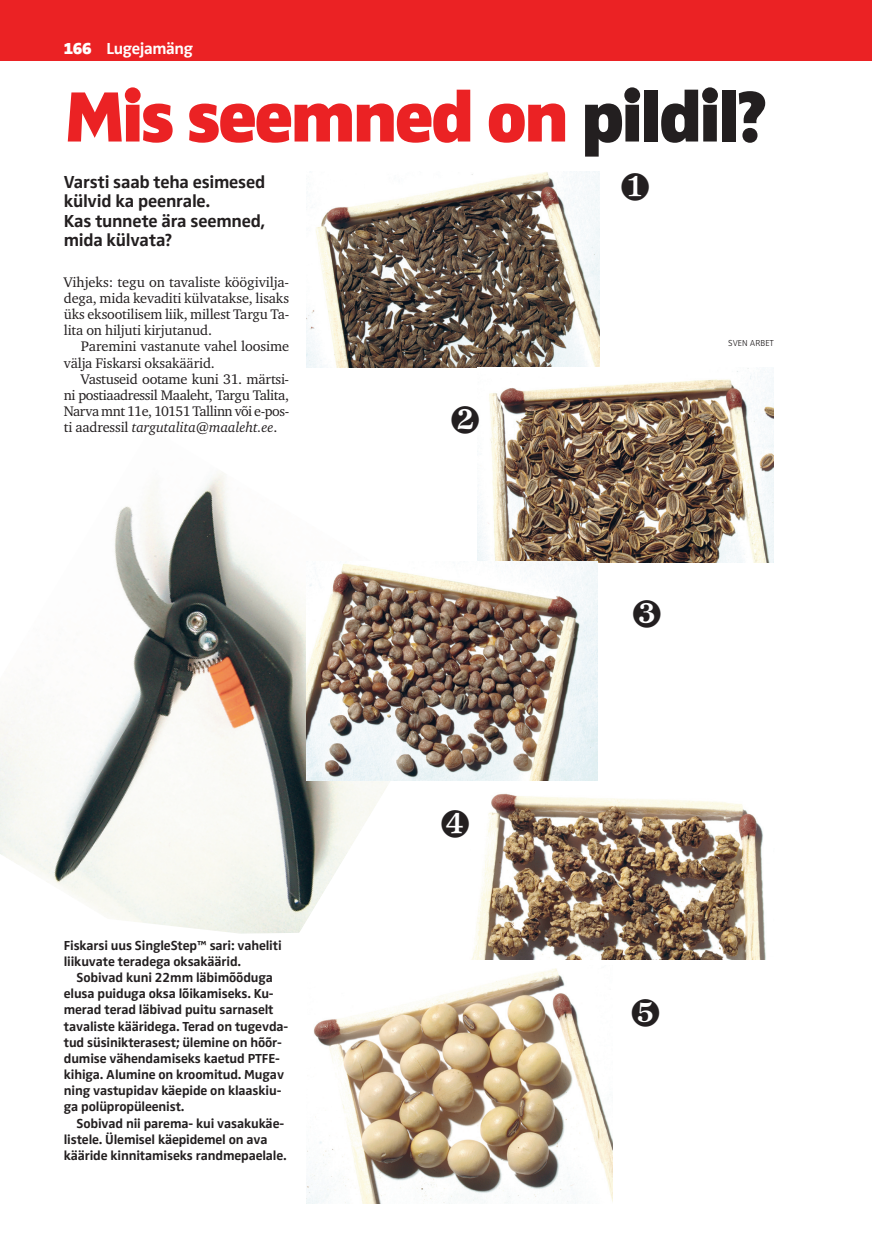
<style>
.page{position:relative;width:872px;height:1234px;background:#fff}
.page>*{position:absolute;margin:0;border:0;box-sizing:border-box;transform-origin:0 0}
.t1{font:900 73.5px "Zwo Pro";letter-spacing:-.045em;color:#eb2224}
.t2{font:36px "Zapf Dingbats IT Cby BT";color:#231f20}
.t3{font:700 18px/19.5px "Zwo Pro";letter-spacing:-.015em;color:#231f20}
.t4{font:700 16.5px "Zwo Pro";letter-spacing:-.025em;color:#fff}
.t5{font:14.25px/16.2px "Charter ITC";letter-spacing:-.01em;color:#231f20;text-align:justify}
.t6{font:700 13.5px/16.2px "Zwo Pro";letter-spacing:-.01em;color:#231f20}
.t7{font:300 9px "Zwo Pro";color:#231f20}
.s1{font-weight:900}
.s2{color:#231f20}
.s3{font-style:italic}
</style>
<div class="page">
<div style="left:0;top:0;width:872px;height:60px;background:#eb2224"></div>
<img style="left:306px;top:171px;width:293px;height:196px">
<img style="left:483px;top:368px;width:290px;height:194px">
<img style="left:472px;top:793px;width:294px;height:166px">
<img style="left:306px;top:968px;width:306px;height:235px">
<img style="left:0;top:451px;width:483px;height:482px">
<img style="left:306px;top:561px;width:291px;height:219px">
<svg style="left:442px;top:809px;width:27px;height:28px"></svg>
<p class="t4" style="left:64px;top:39px;width:131px"><span class="s1">166</span> Lugejamäng</p>
<h1 class="t1" style="left:64px;top:73px;width:706px">Mis seemned on <span class="s2">pildil?</span></h1>
<h3 class="t3" style="left:64px;top:172px;width:203px">Varsti saab teha esimesed külvid ka peenrale.<br>Kas tunnete ära seemned, mida külvata?</h3>
<p class="t5" style="left:64px;top:274px;width:227px">Vihjeks: tegu on tavaliste köögivilja&shy;dega, mida kevaditi külvatakse, lisaks üks eksootilisem liik, millest Targu Ta&shy;lita on hiljuti kirjutanud.</p>
<p class="t5" style="left:64px;top:338px;width:227px;text-indent:17px">Paremini vastanute vahel loosime välja Fiskarsi oksakäärid.</p>
<p class="t5" style="left:64px;top:371px;width:227px;text-indent:17px">Vastuseid ootame kuni 31. märtsi&shy;ni postiaadressil Maaleht, Targu Talita, Narva mnt 11e, 10151 Tallinn või e-pos&shy;ti aadressil <span class="s3">targutalita@maaleht.ee</span>.</p>
<h2 class="t2" style="left:450px;top:403px;width:31px">•</h2>
<p class="t6" style="left:64px;top:937px;width:219px">Fiskarsi uus SingleStep™ sari: vaheliti liikuvate teradega oksakäärid.</p>
<p class="t6" style="left:64px;top:969px;width:226px;text-indent:13px">Sobivad kuni 22mm läbimõõduga elusa puiduga oksa lõikamiseks. Ku&shy;merad terad läbivad puitu sarnaselt tavaliste kääridega. Terad on tugevda&shy;tud süsinikterasest; ülemine on hõõr&shy;dumise vähendamiseks kaetud PTFE&shy;kihiga. Alumine on kroomitud. Mugav ning vastupidav käepide on klaaskiu&shy;ga polüpropüleenist.</p>
<p class="t6" style="left:64px;top:1114px;width:224px;text-indent:13px">Sobivad nii parema- kui vasakukäe&shy;listele. Ülemisel käepidemel on ava kääride kinnitamiseks randmepaelale.</p>
<p class="t7" style="left:728px;top:338px;width:47px">SVEN ARBET</p>
</div>
